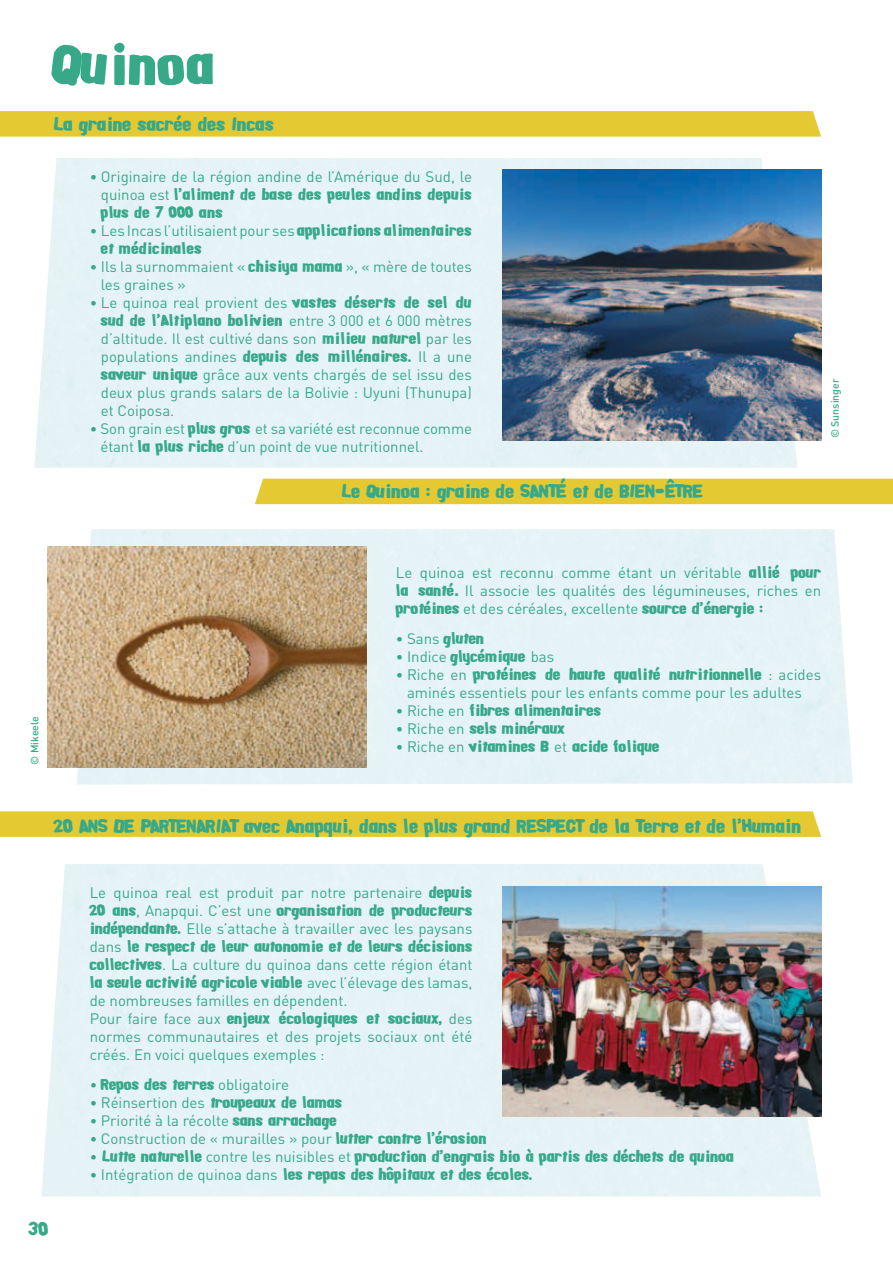
<style>
.page{position:relative;width:893px;height:1263px;background:#fff}
.page>*{position:absolute;margin:0;border:0;box-sizing:border-box;transform-origin:0 0}
.t1{font:54px "Alpha Fridge Magnets";color:#37a988}
.t2{font:18px "Alpha Fridge Magnets";letter-spacing:-.01em;color:#37a988}
.t3{font:15px/18px "DIN";color:#37a988}
.t4{font:15px/18px "Alpha Fridge Magnets";letter-spacing:-.01em;color:#37a988}
.t5{font:500 10.5px "DIN";color:#37a988}
.s1{font-size:14.25px}
.s2{font-family:"DIN"}
.s3{font-family:"Alpha Fridge Magnets"}
.s4{font-weight:900}
.s5{font-family:"DIN";font-size:14.25px}
</style>
<div class="page">
<div style="left:41px;top:864px;width:780px;height:332px;background:#e5f3f6"></div>
<div style="left:77px;top:529px;width:776px;height:255px;background:#e5f3f6"></div>
<div style="left:34px;top:158px;width:764px;height:310px;background:#e5f3f6"></div>
<img style="left:502px;top:170px;width:319px;height:271px">
<img style="left:47px;top:546px;width:319px;height:221px">
<div style="left:255px;top:479px;width:638px;height:25px;background:#e4c933"></div>
<svg style="left:0;top:811px;width:821px;height:26px;background:#e4ca37"></svg>
<img style="left:502px;top:886px;width:319px;height:230px">
<svg style="left:0;top:111px;width:821px;height:26px;background:#e4ca37"></svg>
<h1 class="t1" style="left:53px;top:26px;width:165px">Quinoa</h1>
<p class="t2" style="left:54px;top:111px;width:222px">La graine sacrée des Incas</p>
<p class="t3" style="left:90px;top:167px;width:384px"><span class="s1">•</span> Originaire de la région andine de l’Amérique du Sud, le</p>
<p class="t4" style="left:101px;top:185px;width:373px"><span class="s2">quinoa est</span> l’aliment de base des peules andins depuis plus de 7 000 ans</p>
<p class="t3" style="left:90px;top:221px;width:384px"><span class="s1">•</span> Les Incas l’utilisaient pour ses <span class="s3">applications alimentaires</span></p>
<p class="t4" style="left:101px;top:239px;width:102px">et médicinales</p>
<p class="t3" style="left:101px;top:257px;width:373px;text-indent:-11px"><span class="s1">•</span> Ils la surnommaient « <span class="s3">chisiya mama</span> », « mère de toutes les graines »</p>
<p class="t3" style="left:90px;top:293px;width:384px"><span class="s1">•</span> Le quinoa real provient des <span class="s3">vastes déserts de sel du</span></p>
<p class="t4" style="left:101px;top:311px;width:373px">sud de l’Altiplano bolivien <span class="s2">entre 3 000 et 6 000 mètres</span></p>
<p class="t3" style="left:101px;top:329px;width:373px;text-align:justify">d’altitude. Il est cultivé dans son <span class="s3">milieu naturel</span> par les populations andines <span class="s3">depuis des millénaires.</span> Il a une <span class="s3">saveur unique</span> grâce aux vents chargés de sel issu des deux plus grands salars de la Bolivie : Uyuni (Thunupa) et Coiposa.</p>
<p class="t3" style="left:101px;top:419px;width:373px;text-indent:-11px"><span class="s1">•</span> Son grain est <span class="s3">plus gros</span> et sa variété est reconnue comme étant <span class="s3">la plus riche</span> d’un point de vue nutritionnel.</p>
<p class="t2" style="left:342px;top:479px;width:363px">Le Quinoa : graine de SANTÉ et de BIEN-ÊTRE</p>
<p class="t5" style="left:828px;top:438px;width:61px;rotate:-90deg">© Sunsinger</p>
<p class="t5" style="left:28px;top:765px;width:50px;rotate:-90deg">© Mikeele</p>
<p class="t3" style="left:396px;top:563px;width:427px">Le quinoa est reconnu comme étant un véritable <span class="s3">allié pour la santé</span><span class="s4">.</span> Il associe les qualités des légumineuses, riches en</p>
<p class="t4" style="left:396px;top:599px;width:369px">protéines <span class="s2">et des céréales, excellente</span> source d’énergie :</p>
<p class="t4" style="left:396px;top:629px;width:90px"><span class="s5">•</span> <span class="s2">Sans</span> gluten</p>
<p class="t4" style="left:396px;top:647px;width:160px"><span class="s5">•</span> <span class="s2">Indice</span> glycémique <span class="s2">bas</span></p>
<p class="t4" style="left:396px;top:665px;width:427px"><span class="s5">•</span> <span class="s2">Riche en</span> protéines de haute qualité nutritionnelle <span class="s2">: acides</span></p>
<p class="t3" style="left:407px;top:683px;width:396px">aminés essentiels pour les enfants comme pour les adultes</p>
<p class="t4" style="left:396px;top:701px;width:207px"><span class="s5">•</span> <span class="s2">Riche en</span> fibres alimentaires</p>
<p class="t4" style="left:396px;top:719px;width:171px"><span class="s5">•</span> <span class="s2">Riche en</span> sels minéraux</p>
<p class="t4" style="left:396px;top:737px;width:265px"><span class="s5">•</span> <span class="s2">Riche en</span> vitamines B <span class="s2">et</span> acide folique</p>
<p class="t2" style="left:54px;top:813px;width:749px">20 ANS DE PARTENARIAT avec Anapqui, dans le plus grand RESPECT de la Terre et de l’Humain</p>
<p class="t3" style="left:90px;top:884px;width:384px">Le quinoa real est produit par notre partenaire <span class="s3">depuis</span></p>
<p class="t4" style="left:90px;top:901px;width:384px">20 ans<span class="s2">, Anapqui. C’est une</span> organisation de producteurs</p>
<p class="t3" style="left:90px;top:920px;width:384px"><span class="s3">indépendante.</span> Elle s’attache à travailler avec les paysans</p>
<p class="t4" style="left:90px;top:937px;width:384px"><span class="s2">dans</span> le respect de leur autonomie et de leurs décisions</p>
<p class="t3" style="left:90px;top:956px;width:384px"><span class="s3">collectives</span>. La culture du quinoa dans cette région étant</p>
<p class="t4" style="left:90px;top:973px;width:384px">la seule activité agricole viable <span class="s2">avec l’élevage des lamas,</span></p>
<p class="t3" style="left:90px;top:992px;width:259px">de nombreuses familles en dépendent.</p>
<p class="t4" style="left:90px;top:1009px;width:384px"><span class="s2">Pour faire face aux</span> enjeux écologiques et sociaux, <span class="s2">des</span></p>
<p class="t3" style="left:90px;top:1028px;width:384px">normes communautaires et des projets sociaux ont été créés. En voici quelques exemples :</p>
<p class="t4" style="left:90px;top:1075px;width:201px"><span class="s5">•</span> Repos des terres <span class="s2">obligatoire</span></p>
<p class="t4" style="left:90px;top:1093px;width:254px"><span class="s5">•</span> <span class="s2">Réinsertion des</span> troupeaux de lamas</p>
<p class="t3" style="left:90px;top:1112px;width:249px"><span class="s1">•</span> Priorité à la récolte <span class="s3">sans arrachage</span></p>
<p class="t3" style="left:90px;top:1130px;width:399px"><span class="s1">•</span> Construction de « murailles » pour <span class="s3">lutter contre l’érosion</span></p>
<p class="t4" style="left:90px;top:1147px;width:646px"><span class="s5">•</span> Lutte naturelle <span class="s2">contre les nuisibles et</span> production d’engrais bio à partis des déchets de quinoa</p>
<p class="t4" style="left:90px;top:1165px;width:445px"><span class="s5">•</span> <span class="s2">Intégration de quinoa dans</span> les repas des hôpitaux et des écoles.</p>
<p class="t2" style="left:29px;top:1216px;width:21px">30</p>
</div>
